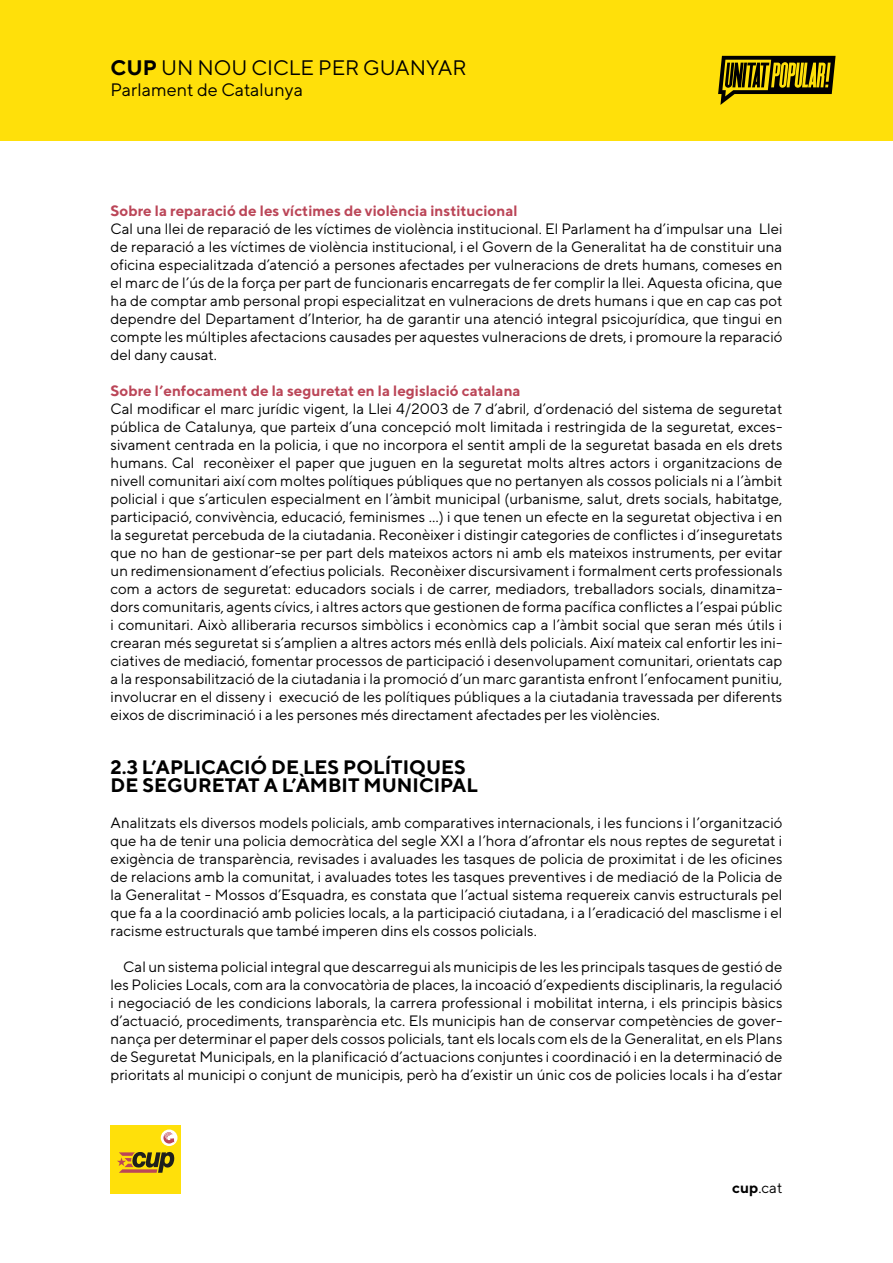
<style>
.page{position:relative;width:893px;height:1263px;background:#fff}
.page>*{position:absolute;margin:0;border:0;box-sizing:border-box;transform-origin:0 0}
.t1{font:21px "TT Norms";color:#000}
.t2{font:700 19.5px/18px "TT Norms";color:#000}
.t3{font:18px "TT Norms";color:#000}
.t4{font:15px/18px "TT Norms";color:#000;text-align:justify}
.t5{font:700 15px "TT Norms";color:#bb4658}
.s1{font-weight:700}
</style>
<div class="page">
<div style="left:0;top:0;width:893px;height:140px;background:#ffe00a"></div>
<svg style="left:718px;top:56px;width:118px;height:49px"></svg>
<div style="left:111px;top:1125px;width:70px;height:68px;background:#ffe00a"></div>
<svg style="left:117px;top:1151px;width:57px;height:22px"></svg>
<svg style="left:161px;top:1129px;width:16px;height:17px"></svg>
<svg style="left:163px;top:1132px;width:11px;height:11px"></svg>
<h1 class="t1" style="left:111px;top:54px;width:358px"><span class="s1">CUP</span> UN NOU CICLE PER GUANYAR</h1>
<p class="t3" style="left:111px;top:79px;width:194px">Parlament de Catalunya</p>
<p class="t5" style="left:111px;top:201px;width:408px">Sobre la reparació de les víctimes de violència institucional</p>
<p class="t4" style="left:111px;top:219px;width:673px">Cal una llei de reparació de les víctimes de violència institucional. El Parlament ha d’impulsar una Llei de reparació a les víctimes de violència institucional, i el Govern de la Generalitat ha de constituir una oficina especialitzada d’atenció a persones afectades per vulneracions de drets humans, comeses en el marc de l’ús de la força per part de funcionaris encarregats de fer complir la llei. Aquesta oficina, que ha de comptar amb personal propi especialitzat en vulneracions de drets humans i que en cap cas pot dependre del Departament d’Interior, ha de garantir una atenció integral psicojurídica, que tingui en compte les múltiples afectacions causades per aquestes vulneracions de drets, i promoure la reparació del dany causat.</p>
<p class="t5" style="left:111px;top:381px;width:412px">Sobre l’enfocament de la seguretat en la legislació catalana</p>
<p class="t4" style="left:111px;top:399px;width:673px">Cal modificar el marc jurídic vigent, la Llei 4/2003 de 7 d’abril, d’ordenació del sistema de seguretat pública de Catalunya, que parteix d’una concepció molt limitada i restringida de la seguretat, exces&shy;sivament centrada en la policia, i que no incorpora el sentit ampli de la seguretat basada en els drets humans. Cal reconèixer el paper que juguen en la seguretat molts altres actors i organitzacions de nivell comunitari així com moltes polítiques públiques que no pertanyen als cossos policials ni a l’àmbit policial i que s’articulen especialment en l’àmbit municipal (urbanisme, salut, drets socials, habitatge, participació, convivència, educació, feminismes …) i que tenen un efecte en la seguretat objectiva i en la seguretat percebuda de la ciutadania. Reconèixer i distingir categories de conflictes i d’inseguretats que no han de gestionar-se per part dels mateixos actors ni amb els mateixos instruments, per evitar un redimensionament d’efectius policials. Reconèixer discursivament i formalment certs professionals com a actors de seguretat: educadors socials i de carrer, mediadors, treballadors socials, dinamitza&shy;dors comunitaris, agents cívics, i altres actors que gestionen de forma pacífica conflictes a l’espai públic i comunitari. Això alliberaria recursos simbòlics i econòmics cap a l’àmbit social que seran més útils i crearan més seguretat si s’amplien a altres actors més enllà dels policials. Així mateix cal enfortir les ini&shy;ciatives de mediació, fomentar processos de participació i desenvolupament comunitari, orientats cap a la responsabilització de la ciutadania i la promoció d’un marc garantista enfront l’enfocament punitiu, involucrar en el disseny i execució de les polítiques públiques a la ciutadania travessada per diferents eixos de discriminació i a les persones més directament afectades per les violències.</p>
<h2 class="t2" style="left:111px;top:758px;width:369px">2.3 L’APLICACIÓ DE LES POLÍTIQUES<br>DE SEGURETAT A L’ÀMBIT MUNICIPAL</h2>
<p class="t4" style="left:111px;top:813px;width:673px">Analitzats els diversos models policials, amb comparatives internacionals, i les funcions i l’organització que ha de tenir una policia democràtica del segle XXI a l’hora d’afrontar els nous reptes de seguretat i exigència de transparència, revisades i avaluades les tasques de policia de proximitat i de les oficines de relacions amb la comunitat, i avaluades totes les tasques preventives i de mediació de la Policia de la Generalitat - Mossos d’Esquadra, es constata que l’actual sistema requereix canvis estructurals pel que fa a la coordinació amb policies locals, a la participació ciutadana, i a l’eradicació del masclisme i el racisme estructurals que també imperen dins els cossos policials.</p>
<p class="t4" style="left:111px;top:957px;width:673px;text-indent:13px">Cal un sistema policial integral que descarregui als municipis de les les principals tasques de gestió de les Policies Locals, com ara la convocatòria de places, la incoació d’expedients disciplinaris, la regulació i negociació de les condicions laborals, la carrera professional i mobilitat interna, i els principis bàsics d’actuació, procediments, transparència etc. Els municipis han de conservar competències de gover&shy;nança per determinar el paper dels cossos policials, tant els locals com els de la Generalitat, en els Plans de Seguretat Municipals, en la planificació d’actuacions conjuntes i coordinació i en la determinació de prioritats al municipi o conjunt de municipis, però ha d’existir un únic cos de policies locals i ha d’estar</p>
<p class="t4" style="left:732px;top:1178px;width:52px"><span class="s1">cup</span>.cat</p>
</div>
